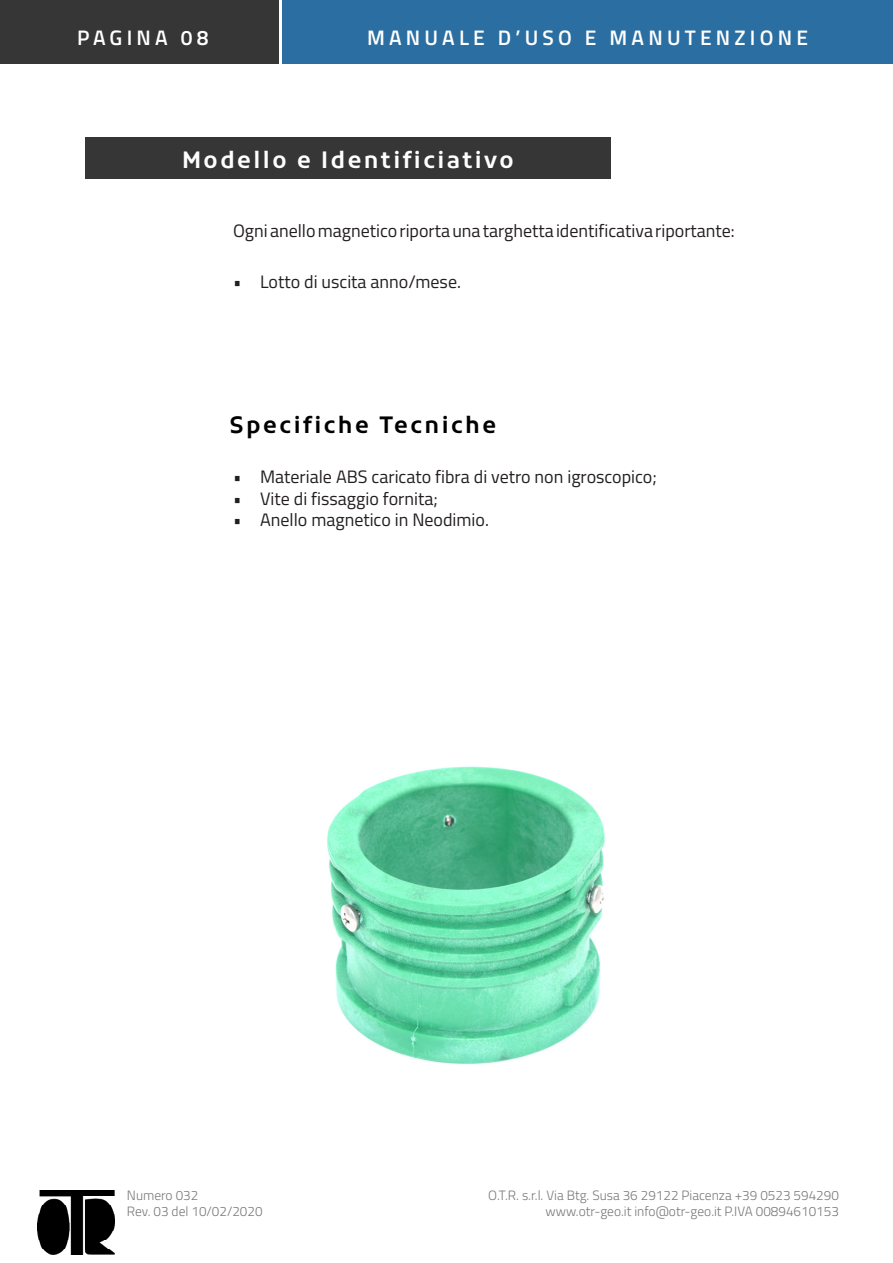
<style>
.page{position:relative;width:893px;height:1263px;background:#fff}
.page>*{position:absolute;margin:0;border:0;box-sizing:border-box;transform-origin:0 0}
.t1{font:600 22.5px "Kufam";letter-spacing:.11em;color:#fff}
.t2{font:600 22.5px "Kufam";letter-spacing:.11em;color:#000001}
.t3{font:600 21px "Titillium Web";letter-spacing:.2em;color:#fff}
.t4{font:18px "Titillium Web";color:#231f20}
.t5{font:300 13.5px/16.2px "Titillium Web";color:#76787b;text-align:right}
</style>
<div class="page">
<img style="left:38px;top:1190px;width:76px;height:64px">
<div style="left:282px;top:0;width:611px;height:64px;background:#2b6fa2"></div>
<div style="left:0;top:0;width:279px;height:64px;background:#363636"></div>
<div style="left:85px;top:137px;width:526px;height:41px;background:#363636"></div>
<img style="left:327px;top:766px;width:278px;height:299px">
<p class="t3" style="left:77px;top:22px;width:133px">PAGINA 08</p>
<p class="t3" style="left:367px;top:22px;width:442px">MANUALE D’USO E MANUTENZIONE</p>
<p class="t1" style="left:182px;top:147px;width:333px">Modello e Identificiativo</p>
<p class="t4" style="left:233px;top:218px;width:503px">Ogni anello magnetico riporta una targhetta identificativa riportante:</p>
<p class="t4" style="left:233px;top:269px;width:229px">• Lotto di uscita anno/mese.</p>
<p class="t2" style="left:230px;top:412px;width:268px">Specifiche Tecniche</p>
<p class="t4" style="left:233px;top:464px;width:425px">• Materiale ABS caricato fibra di vetro non igroscopico;</p>
<p class="t4" style="left:233px;top:485px;width:206px">• Vite di fissaggio fornita;</p>
<p class="t4" style="left:233px;top:507px;width:257px">• Anello magnetico in Neodimio.</p>
<p class="t5" style="left:127px;top:1186px;width:73px">Numero 032</p>
<p class="t5" style="left:127px;top:1203px;width:137px">Rev. 03 del 10/02/2020</p>
<p class="t5" style="left:488px;top:1186px;width:352px">O.T.R. s.r.l. Via Btg. Susa 36 29122 Piacenza +39 0523 594290 www.otr-geo.it info@otr-geo.it P.IVA 00894610153</p>
</div>
